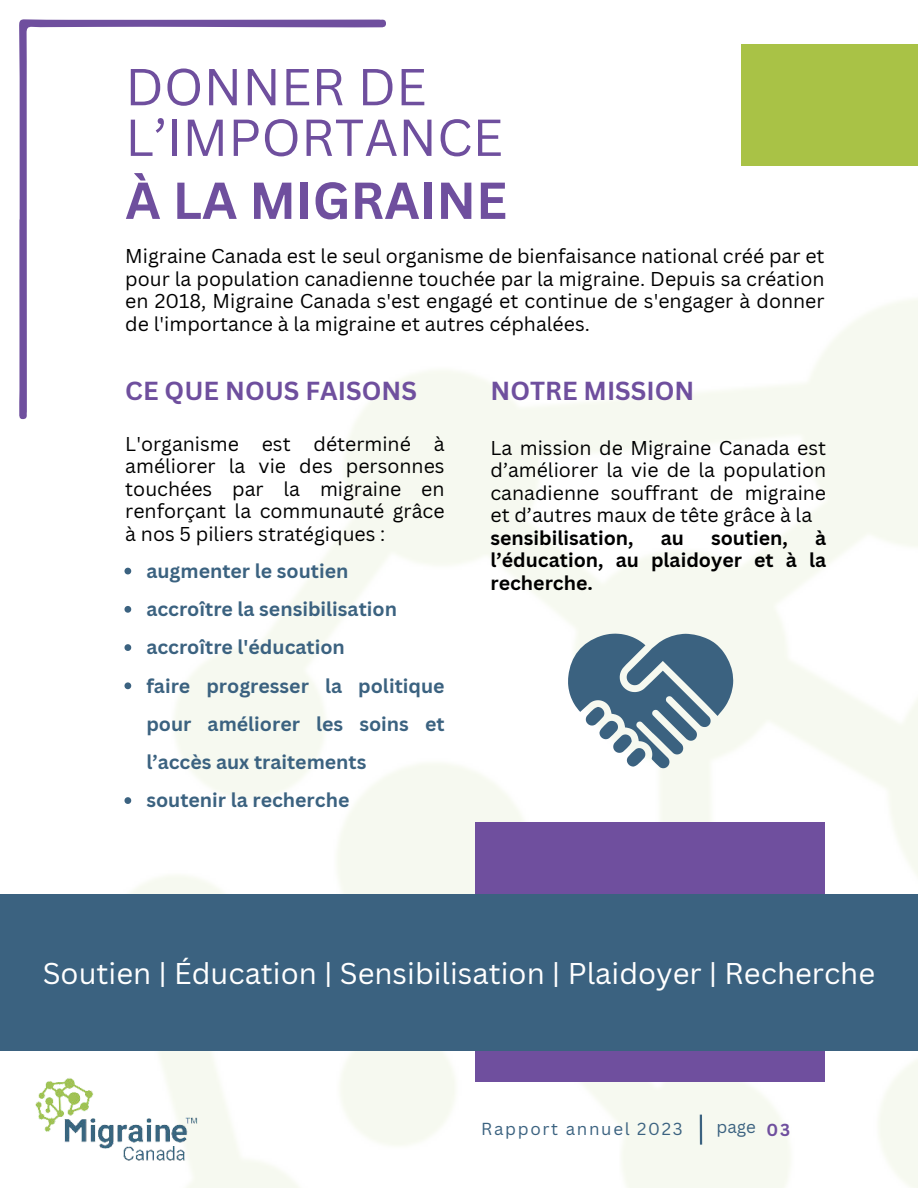
<style>
.page{position:relative;width:918px;height:1188px;background:#fff}
.page>*{position:absolute;margin:0;border:0;box-sizing:border-box;transform-origin:0 0}
.t1{font:50.85px/50.7px "Canva Sans";color:#6f4f9e}
.t2{font:700 50.85px "Canva Sans";color:#6f4f9e}
.t3{font:29.25px "Canva Sans";color:#fff}
.t4{font:700 25.35px "Canva Sans";color:#6f4f9e}
.t5{font:19.5px/22.5px "Canva Sans";color:#000;text-align:justify}
.t6{font:700 19.5px/38.2px "Canva Sans";color:#3b6280}
.t7{font:700 19.5px/22.5px "Canva Sans";color:#000;text-align:justify}
.t8{font:16.95px "Canva Sans";letter-spacing:.1em;color:#3b6280}
.s1{font-weight:700;color:#6f4f9e}
</style>
<div class="page">
<img style="left:126px;top:299px;width:792px;height:889px">
<hr style="left:700px;top:1115px;width:2px;height:30px;background:#3b6280">
<div style="left:741px;top:44px;width:177px;height:122px;background:#a9c246"></div>
<div style="left:476px;top:823px;width:349px;height:259px;background:#6f4f9e"></div>
<div style="left:0;top:894px;width:918px;height:157px;background:#3b6280"></div>
<svg style="left:568px;top:634px;width:165px;height:134px"></svg>
<svg style="left:19px;top:19px;width:367px;height:400px"></svg>
<svg style="left:124px;top:568px;width:7px;height:6px"></svg>
<svg style="left:124px;top:606px;width:7px;height:7px"></svg>
<svg style="left:124px;top:644px;width:7px;height:7px"></svg>
<svg style="left:124px;top:682px;width:7px;height:7px"></svg>
<svg style="left:124px;top:797px;width:7px;height:7px"></svg>
<img style="left:36px;top:1077px;width:178px;height:85px">
<h1 class="t1" style="left:125px;top:62px;width:379px">DONNER DE<br>L’IMPORTANCE</h1>
<h1 class="t2" style="left:125px;top:170px;width:383px">À LA MIGRAINE</h1>
<p class="t5" style="left:125px;top:245px;width:701px">Migraine Canada est le seul organisme de bienfaisance national créé par et pour la population canadienne touchée par la migraine. Depuis sa création en 2018, Migraine Canada s'est engagé et continue de s'engager à donner de l'importance à la migraine et autres céphalées.</p>
<p class="t4" style="left:125px;top:375px;width:293px">CE QUE NOUS FAISONS</p>
<p class="t5" style="left:125px;top:432px;width:321px">L'organisme est déterminé à améliorer la vie des personnes touchées par la migraine en renforçant la communauté grâce à nos 5 piliers stratégiques :</p>
<p class="t6" style="left:146px;top:552px;width:300px">augmenter le soutien<br>accroître la sensibilisation accroître l'éducation<br>faire progresser la politique pour améliorer les soins et l’accès aux traitements soutenir la recherche</p>
<p class="t4" style="left:490px;top:375px;width:205px">NOTRE MISSION</p>
<p class="t5" style="left:490px;top:437px;width:337px">La mission de Migraine Canada est d’améliorer la vie de la population canadienne souffrant de migraine et d’autres maux de tête grâce à la</p>
<p class="t7" style="left:490px;top:527px;width:145px">sensibilisation,</p>
<p class="t7" style="left:661px;top:527px;width:25px">au</p>
<p class="t7" style="left:711px;top:527px;width:78px">soutien,</p>
<p class="t7" style="left:490px;top:527px;width:337px;text-indent:325px">à l’éducation, au plaidoyer et à la recherche.</p>
<h2 class="t3" style="left:43px;top:956px;width:834px">Soutien | Éducation | Sensibilisation | Plaidoyer | Recherche</h2>
<p class="t8" style="left:481px;top:1119px;width:203px">Rapport annuel 2023</p>
<p class="t8" style="left:716px;top:1117px;width:75px">page <span class="s1">03</span></p>
</div>
